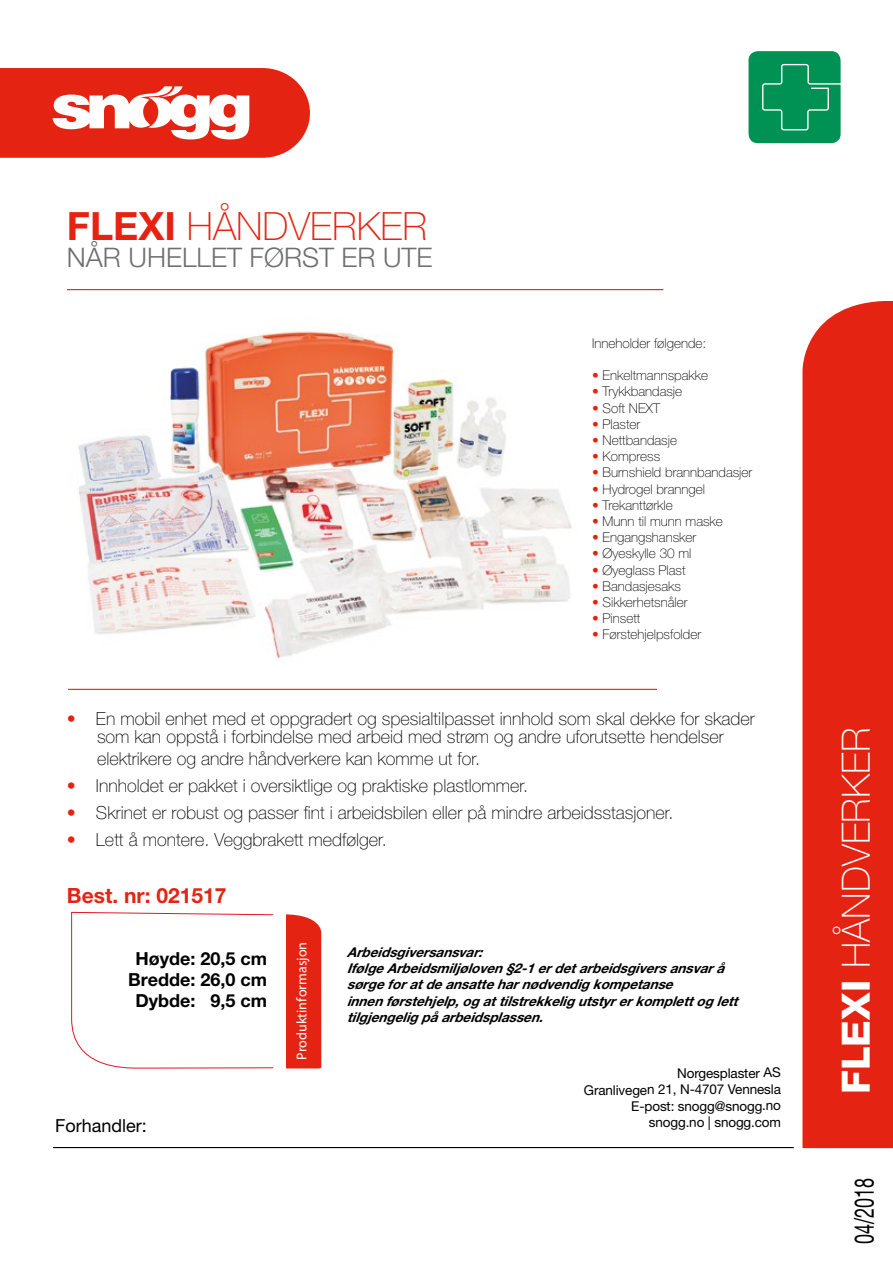
<style>
.page{position:relative;width:893px;height:1263px;background:#fff}
.page>*{position:absolute;margin:0;border:0;box-sizing:border-box;transform-origin:0 0}
.t1{font:100 39px "Helvetica Neue LT Pro";color:#fff}
.t2{font:100 39px "Helvetica Neue LT Pro";color:#e42313}
.t3{font:300 27px "Helvetica Neue LT Pro";color:#706f6f}
.t4{font:27px "Helvetica Neue LT Std";color:#000;scale:.67 1}
.t5{font:700 21px "Helvetica Neue LT Pro";color:#e42313}
.t6{font:100 18px/18px "Helvetica Neue LT Pro";color:#000;text-align:center}
.t7{font:700 18px/21px "Helvetica Neue LT Pro";color:#000;text-align:center}
.t8{font:18px "Helvetica Neue LT Std";color:#000}
.t9{font:14.1px "Myriad Pro";letter-spacing:.005em;color:#fff}
.t10{font:100 13.5px "Helvetica Neue LT Pro";color:#000}
.t11{font:italic 700 13.5px/16.2px "Helvetica Neue LT Pro";color:#000}
.t12{font:13.5px/16.5px "Helvetica Neue LT Std";letter-spacing:-.015em;color:#000;text-align:right}
.s1{font-family:"Helvetica Neue LT Std";font-weight:700}
.s2{color:#e42313}
.s3{font-weight:800}
</style>
<div class="page">
<img style="left:67px;top:290px;width:525px;height:369px">
<div style="left:802px;top:301px;width:91px;height:847px;background:#e42313"></div>
<svg style="left:71px;top:912px;width:250px;height:157px"></svg>
<hr style="left:53px;top:1147px;width:741px;height:1px;background:#000">
<hr style="left:67px;top:289px;width:596px;height:1px;background:#e42313">
<hr style="left:68px;top:689px;width:589px;height:1px;background:#e42313">
<div style="left:748px;top:50px;width:93px;height:94px;background:#009255;border-radius:10px"></div>
<div style="left:747px;top:50px;width:95px;height:95px;border:1px solid #fff;border-radius:10px"></div>
<svg style="left:762px;top:63px;width:80px;height:68px"></svg>
<svg style="left:0;top:68px;width:310px;height:90px"></svg>
<h1 class="t2" style="left:67px;top:204px;width:362px"><span class="s1">FLEXI</span> HÅNDVERKER</h1>
<h2 class="t3" style="left:67px;top:241px;width:367px">NÅR UHELLET FØRST ER UTE</h2>
<p class="t10" style="left:592px;top:335px;width:116px">Inneholder følgende:</p>
<p class="t10" style="left:592px;top:368px;width:117px"><span class="s2">•</span> Enkeltmannspakke</p>
<p class="t10" style="left:592px;top:384px;width:92px"><span class="s2">•</span> Trykkbandasje</p>
<p class="t10" style="left:592px;top:400px;width:69px"><span class="s2">•</span> Soft NEXT</p>
<p class="t10" style="left:592px;top:416px;width:50px"><span class="s2">•</span> Plaster</p>
<p class="t10" style="left:592px;top:432px;width:86px"><span class="s2">•</span> Nettbandasje</p>
<p class="t10" style="left:592px;top:449px;width:70px"><span class="s2">•</span> Kompress</p>
<p class="t10" style="left:592px;top:465px;width:162px"><span class="s2">•</span> Burnshield brannbandasjer</p>
<p class="t10" style="left:592px;top:481px;width:114px"><span class="s2">•</span> Hydrogel branngel</p>
<p class="t10" style="left:592px;top:497px;width:82px"><span class="s2">•</span> Trekanttørkle</p>
<p class="t10" style="left:592px;top:513px;width:132px"><span class="s2">•</span> Munn til munn maske</p>
<p class="t10" style="left:592px;top:530px;width:106px"><span class="s2">•</span> Engangshansker</p>
<p class="t10" style="left:592px;top:546px;width:101px"><span class="s2">•</span> Øyeskylle 30 ml</p>
<p class="t10" style="left:592px;top:562px;width:95px"><span class="s2">•</span> Øyeglass Plast</p>
<p class="t10" style="left:592px;top:578px;width:90px"><span class="s2">•</span> Bandasjesaks</p>
<p class="t10" style="left:592px;top:594px;width:97px"><span class="s2">•</span> Sikkerhetsnåler</p>
<p class="t10" style="left:592px;top:611px;width:50px"><span class="s2">•</span> Pinsett</p>
<p class="t10" style="left:592px;top:627px;width:111px"><span class="s2">•</span> Førstehjelpsfolder</p>
<p class="t6" style="left:67px;top:710px;width:689px"><span class="s2">•</span> En mobil enhet med et oppgradert og spesialtilpasset innhold som skal dekke for skader som kan oppstå i forbindelse med arbeid med strøm og andre uforutsette hendelser</p>
<p class="t6" style="left:97px;top:749px;width:385px">elektrikere og andre håndverkere kan komme ut for.</p>
<p class="t6" style="left:67px;top:776px;width:463px"><span class="s2">•</span> Innholdet er pakket i oversiktlige og praktiske plastlommer.</p>
<p class="t6" style="left:67px;top:803px;width:608px"><span class="s2">•</span> Skrinet er robust og passer fint i arbeidsbilen eller på mindre arbeidsstasjoner.</p>
<p class="t6" style="left:67px;top:830px;width:321px"><span class="s2">•</span> Lett å montere. Veggbrakett medfølger.</p>
<p class="t5" style="left:67px;top:882px;width:161px">Best. nr: 021517</p>
<p class="t7" style="left:128px;top:947px;width:141px">Høyde: 20,5 cm<br>Bredde: 26,0 cm<br>Dybde: 9,5 cm</p>
<p class="t9" style="left:293px;top:1060px;width:120px;rotate:-90deg">Produktinformasjon</p>
<p class="t11" style="left:347px;top:944px;width:398px">Arbeidsgiversansvar:<br>IfølgeArbeidsmiljøloven§2-1erdetarbeidsgiversansvarå sørgeforatdeansatteharnødvendigkompetanse innenførstehjelp,ogattilstrekkeligutstyrerkomplettoglett tilgjengeligpåarbeidsplassen.</p>
<p class="t12" style="left:584px;top:1064px;width:199px">Norgesplaster AS<br>Granlivegen 21, N-4707 Vennesla<br>E-post: snogg@snogg.no</p>
<p class="t8" style="left:55px;top:1115px;width:93px">Forhandler:</p>
<p class="t12" style="left:649px;top:1114px;width:134px">snogg.no | snogg.com</p>
<h1 class="t1" style="left:834px;top:1094px;width:368px;rotate:-90deg"><span class="s3">FLEXI</span> HÅNDVERKER</h1>
<h2 class="t4" style="left:848px;top:1244px;width:100px;rotate:-90deg">04/2018</h2>
</div>
